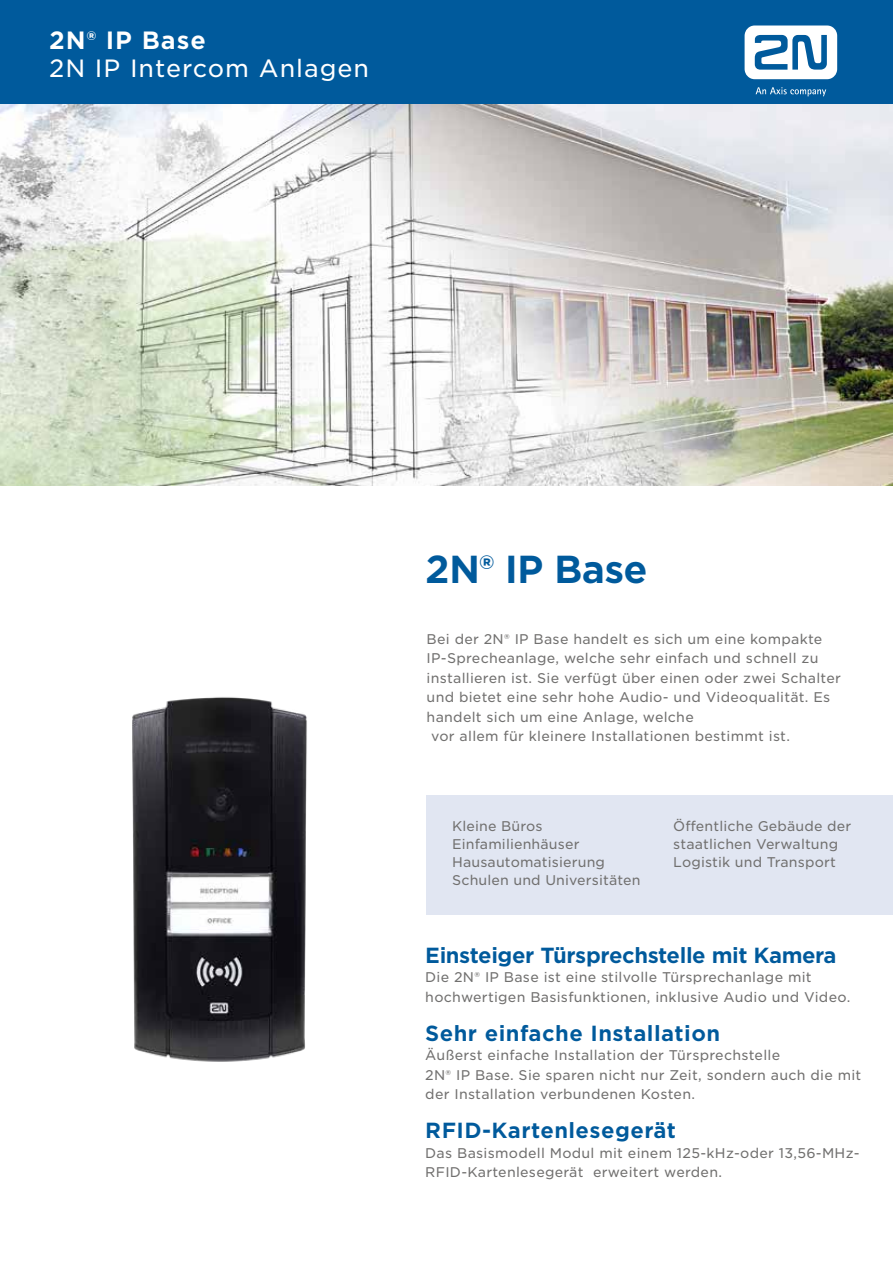
<style>
.page{position:relative;width:893px;height:1263px;background:#fff}
.page>*{position:absolute;margin:0;border:0;box-sizing:border-box;transform-origin:0 0}
.t1{font:700 37.5px "Gotham S Sm";letter-spacing:-.02em;color:#005a9c}
.t2{font:24px "Gotham S Sm";letter-spacing:.04em;color:#fff}
.t3{font:700 24px "Gotham S Sm";letter-spacing:.04em;color:#fff}
.t4{font:700 21px "Gotham S Sm";letter-spacing:.01em;color:#005a9c}
.t5{font:700 21px "Gotham S Sm";letter-spacing:-.02em;color:#005a9c}
.t6{font:13.5px/18px "Gotham S Sm";letter-spacing:.02em;color:#71706f}
</style>
<div class="page">
<div style="left:0;top:0;width:893px;height:106px;background:#005a9c"></div>
<div style="left:427px;top:795px;width:466px;height:120px;background:#e1e6f2"></div>
<img style="left:0;top:105px;width:893px;height:380px">
<img style="left:132px;top:697px;width:175px;height:365px">
<svg style="left:745px;top:26px;width:92px;height:53px"></svg>
<svg style="left:756px;top:87px;width:70px;height:9px"></svg>
<h2 class="t3" style="left:49px;top:24px;width:158px">2N® IP Base</h2>
<h2 class="t2" style="left:49px;top:52px;width:321px">2N IP Intercom Anlagen</h2>
<h1 class="t1" style="left:425px;top:543px;width:224px">2N® IP Base</h1>
<p class="t6" style="left:427px;top:630px;width:397px">Bei der 2N® IP Base handelt es sich um eine kompakte</p>
<p class="t6" style="left:427px;top:649px;width:393px">IP-Sprecheanlage, welche sehr einfach und schnell zu</p>
<p class="t6" style="left:427px;top:669px;width:416px">installieren ist. Sie verfügt über einen oder zwei Schalter</p>
<p class="t6" style="left:427px;top:688px;width:405px">und bietet eine sehr hohe Audio- und Videoqualität. Es</p>
<p class="t6" style="left:427px;top:708px;width:269px">handelt sich um eine Anlage, welche</p>
<p class="t6" style="left:431px;top:727px;width:360px">vor allem für kleinere Installationen bestimmt ist.</p>
<p class="t6" style="left:452px;top:817px;width:190px">Kleine Büros<br>Einfamilienhäuser<br>Hausautomatisierung<br>Schulen und Universitäten</p>
<p class="t6" style="left:673px;top:817px;width:179px">Öffentliche Gebäude der staatlichen Verwaltung<br>Logistik und Transport</p>
<h3 class="t5" style="left:425px;top:940px;width:413px">Einsteiger Türsprechstelle mit Kamera</h3>
<p class="t6" style="left:425px;top:967px;width:426px;line-height:19.5px">Die 2N® IP Base ist eine stilvolle Türsprechanlage mit hochwertigen Basisfunktionen, inklusive Audio und Video.</p>
<h3 class="t4" style="left:425px;top:1018px;width:296px">Sehr einfache Installation</h3>
<p class="t6" style="left:425px;top:1045px;width:438px;line-height:19.5px">Äußerst einfache Installation der Türsprechstelle<br>2N® IP Base. Sie sparen nicht nur Zeit, sondern auch die mit der Installation verbundenen Kosten.</p>
<h3 class="t4" style="left:425px;top:1116px;width:252px">RFID-Kartenlesegerät</h3>
<p class="t6" style="left:425px;top:1143px;width:436px;line-height:19.5px">Das Basismodell Modul mit einem 125-kHz-oder 13,56-MHz-<br>RFID-Kartenlesegerät erweitert werden.</p>
</div>
